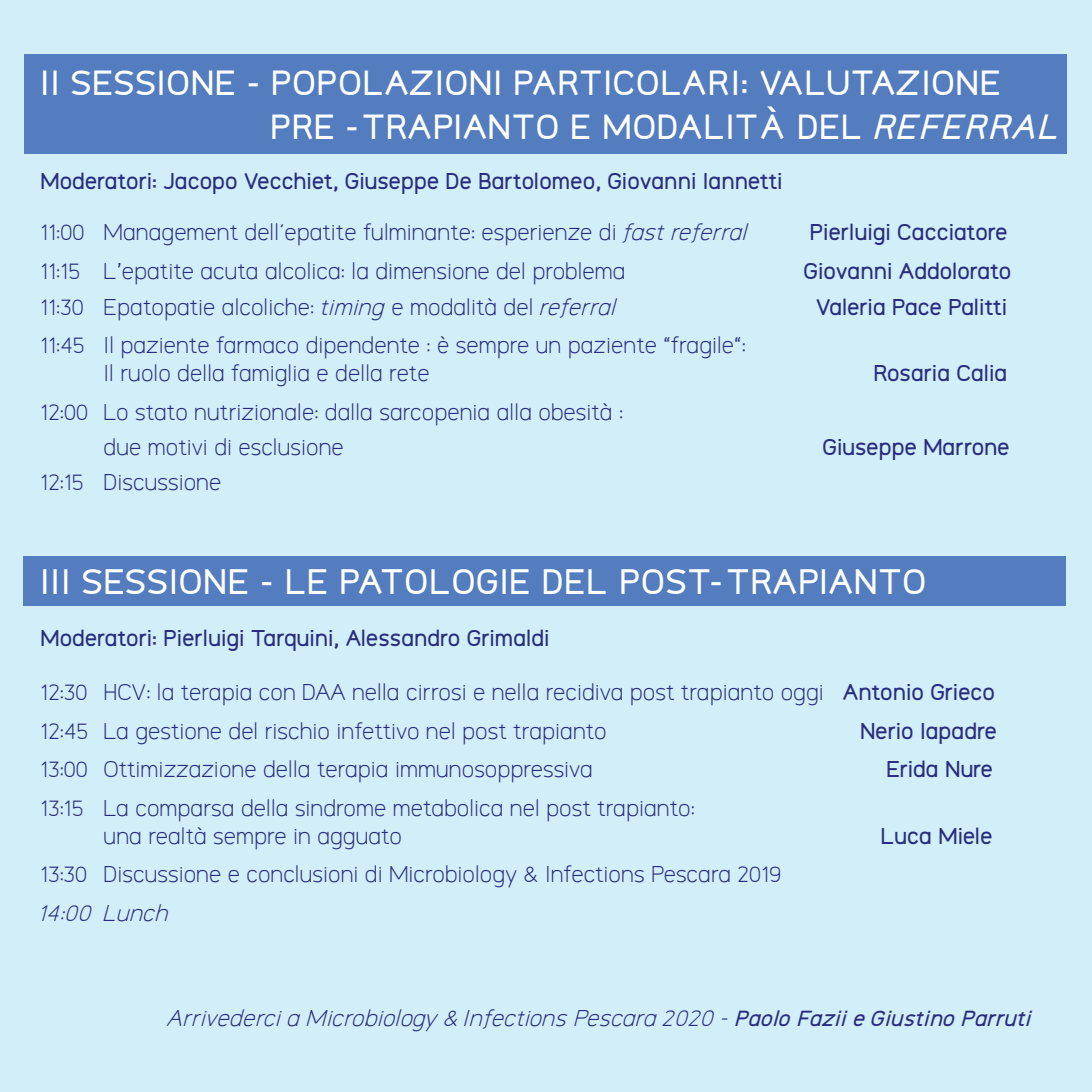
<style>
.page{position:relative;width:1092px;height:1092px;background:#fff}
.page>*{position:absolute;margin:0;border:0;box-sizing:border-box;transform-origin:0 0}
.t1{font:700 35.18px "Logico Sans";letter-spacing:.025em;color:#fff}
.t2{font:700 34.82px/43.8px "Logico Sans";letter-spacing:.025em;color:#fff}
.t3{font:300 22.75px/28px "Logico Sans";color:#292d7e}
.t4{font:700 22.75px "Logico Sans";color:#292d7e}
.t5{font:italic 300 22.75px "Logico Sans";color:#292d7e}
.s1{font-style:italic;font-size:36.4px}
.s2{font-style:italic}
.s3{font-weight:700}
</style>
<div class="page">
<div style="left:0;top:0;width:1091px;height:1091px;background:#d2eef9"></div>
<div style="left:24px;top:54px;width:1042px;height:100px;background:#537dbf"></div>
<div style="left:23px;top:556px;width:1042px;height:50px;background:#537dbf"></div>
<h2 class="t2" style="left:270px;top:61px;width:791px;text-indent:-230px">II SESSIONE - POPOLAZIONI PARTICOLARI: VALUTAZIONE<br>PRE -TRAPIANTO E MODALITÀ DEL <span class="s1">REFERRAL</span></h2>
<p class="t4" style="left:41px;top:168px;width:743px">Moderatori: Jacopo Vecchiet, Giuseppe De Bartolomeo, Giovanni Iannetti</p>
<p class="t3" style="left:41px;top:219px;width:709px">11:00 Management dell'epatite fulminante: esperienze di <span class="s2">fast referral</span></p>
<p class="t4" style="left:809px;top:219px;width:199px">Pierluigi Cacciatore</p>
<p class="t3" style="left:41px;top:257px;width:586px">11:15 L’epatite acuta alcolica: la dimensione del problema</p>
<p class="t4" style="left:803px;top:257px;width:209px">Giovanni Addolorato</p>
<p class="t3" style="left:41px;top:294px;width:577px">11:30 Epatopatie alcoliche: <span class="s2">timing</span> e modalità del <span class="s2">referral</span></p>
<p class="t4" style="left:816px;top:293px;width:192px">Valeria Pace Palitti</p>
<p class="t3" style="left:104px;top:332px;width:643px;text-indent:-63px">11:45 Il paziente farmaco dipendente : è sempre un paziente “fragile“:<br>Il ruolo della famiglia e della rete</p>
<p class="t4" style="left:873px;top:360px;width:135px">Rosaria Calia</p>
<p class="t3" style="left:104px;top:395px;width:521px;line-height:35px;text-indent:-63px">12:00 Lo stato nutrizionale: dalla sarcopenia alla obesità : due motivi di esclusione</p>
<p class="t3" style="left:41px;top:469px;width:182px">12:15 Discussione</p>
<p class="t4" style="left:822px;top:433px;width:189px">Giuseppe Marrone</p>
<h1 class="t1" style="left:41px;top:561px;width:887px">III SESSIONE - LE PATOLOGIE DEL POST-TRAPIANTO</h1>
<p class="t4" style="left:41px;top:624px;width:510px">Moderatori: Pierluigi Tarquini, Alessandro Grimaldi</p>
<p class="t3" style="left:41px;top:673px;width:955px;line-height:38.5px">12:30 HCV: la terapia con DAA nella cirrosi e nella recidiva post trapianto oggi <span class="s3">Antonio Grieco<br></span>12:45 La gestione del rischio infettivo nel post trapianto</p>
<p class="t4" style="left:860px;top:717px;width:138px">Nerio Iapadre</p>
<p class="t3" style="left:41px;top:756px;width:554px">13:00 Ottimizzazione della terapia immunosoppressiva</p>
<p class="t4" style="left:886px;top:755px;width:108px">Erida Nure</p>
<p class="t3" style="left:104px;top:794px;width:593px;text-indent:-63px">13:15 La comparsa della sindrome metabolica nel post trapianto: una realtà sempre in agguato</p>
<p class="t4" style="left:880px;top:822px;width:113px">Luca Miele</p>
<p class="t3" style="left:41px;top:861px;width:742px">13:30 Discussione e conclusioni di Microbiology &amp; Infections Pescara 2019</p>
<p class="t5" style="left:41px;top:900px;width:130px">14:00 Lunch</p>
<p class="t5" style="left:167px;top:1005px;width:866px">Arrivederci a Microbiology &amp; Infections Pescara 2020 - <span class="s3">Paolo Fazii e Giustino Parruti</span></p>
</div>
